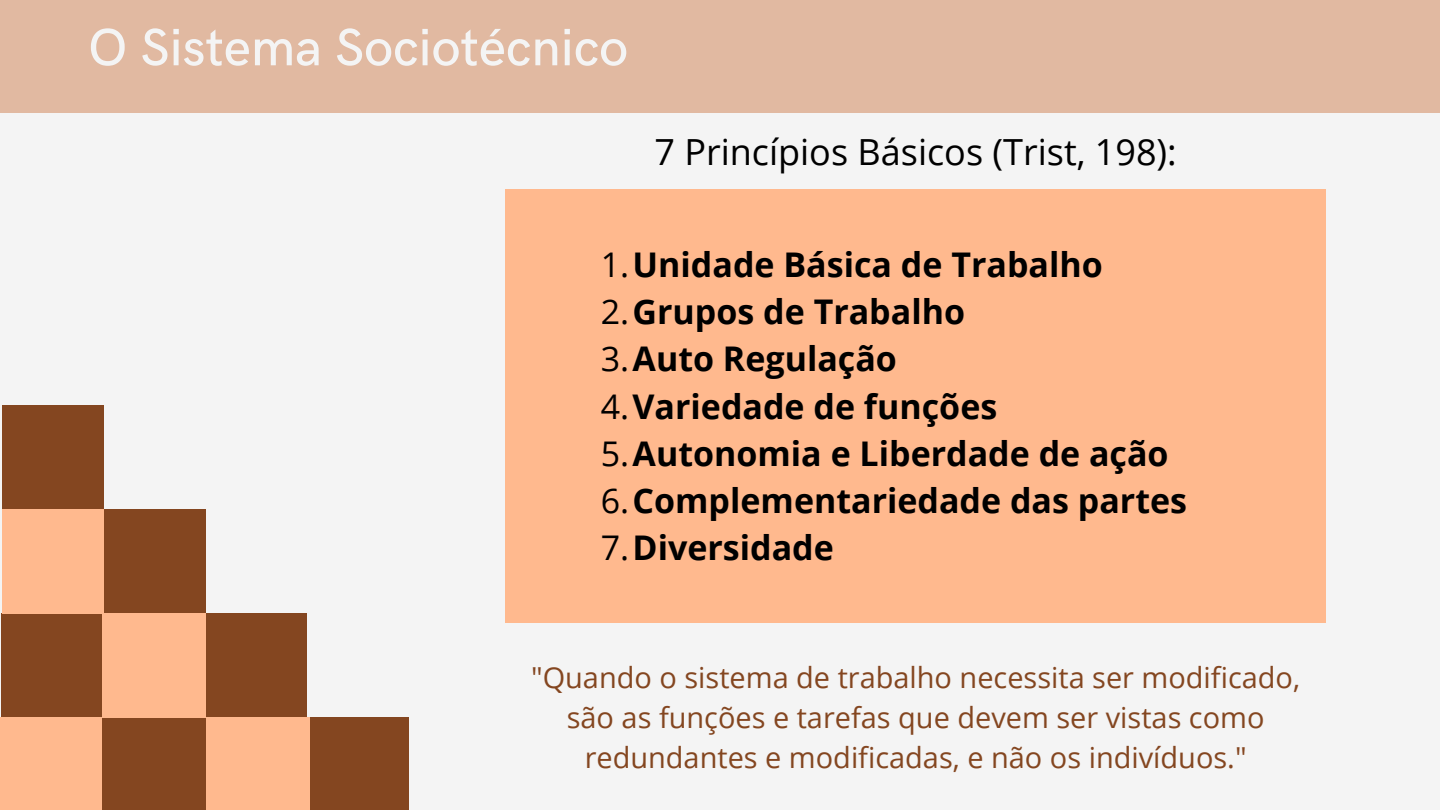
<style>
.page{position:relative;width:1440px;height:810px;background:#f4f4f4}
.page>*{position:absolute;margin:0;border:0;box-sizing:border-box;transform-origin:0 0}
.t1{font:500 52.8px "HK Grotesk";color:#f4f4f4}
.t2{font:36px "Open Sans";color:#000}
.t3{font:700 34px/47.2px "Open Sans";color:#000}
.t4{font:28.9px/39.8px "Open Sans";color:#844620;text-align:center}
.s1{font-weight:400}
</style>
<div class="page">
<div style="left:0;top:0;width:1440px;height:113px;background:#e1b9a1"></div>
<div style="left:505px;top:189px;width:821px;height:433px;background:#ffb98e"></div>
<div style="left:307px;top:717px;width:102px;height:93px;background:#844620"></div>
<div style="left:205px;top:613px;width:102px;height:104px;background:#844620"></div>
<div style="left:102px;top:717px;width:104px;height:93px;background:#844620"></div>
<div style="left:1px;top:613px;width:102px;height:104px;background:#844620"></div>
<div style="left:104px;top:509px;width:102px;height:105px;background:#844620"></div>
<div style="left:2px;top:405px;width:102px;height:105px;background:#844620"></div>
<div style="left:102px;top:613px;width:104px;height:104px;background:#ffb98e"></div>
<div style="left:2px;top:509px;width:102px;height:105px;background:#ffb98e"></div>
<div style="left:0;top:717px;width:102px;height:93px;background:#ffb98e"></div>
<div style="left:206px;top:717px;width:103px;height:93px;background:#ffb98e"></div>
<h1 class="t1" style="left:88px;top:18px;width:541px">O Sistema Sociotécnico</h1>
<p class="t2" style="left:654px;top:126px;width:524px">7 Princípios Básicos (Trist, 198):</p>
<p class="t3" style="left:601px;top:240px;width:588px"><span class="s1">1.</span>Unidade Básica de Trabalho<br><span class="s1">2.</span>Grupos de Trabalho<br><span class="s1">3.</span>Auto Regulação<br><span class="s1">4.</span>Variedade de funções<br><span class="s1">5.</span>Autonomia e Liberdade de ação<br><span class="s1">6.</span>Complementariedade das partes<br><span class="s1">7.</span>Diversidade</p>
<p class="t4" style="left:531px;top:657px;width:771px">"Quando o sistema de trabalho necessita ser modificado, são as funções e tarefas que devem ser vistas como redundantes e modificadas, e não os indivíduos."</p>
</div>
